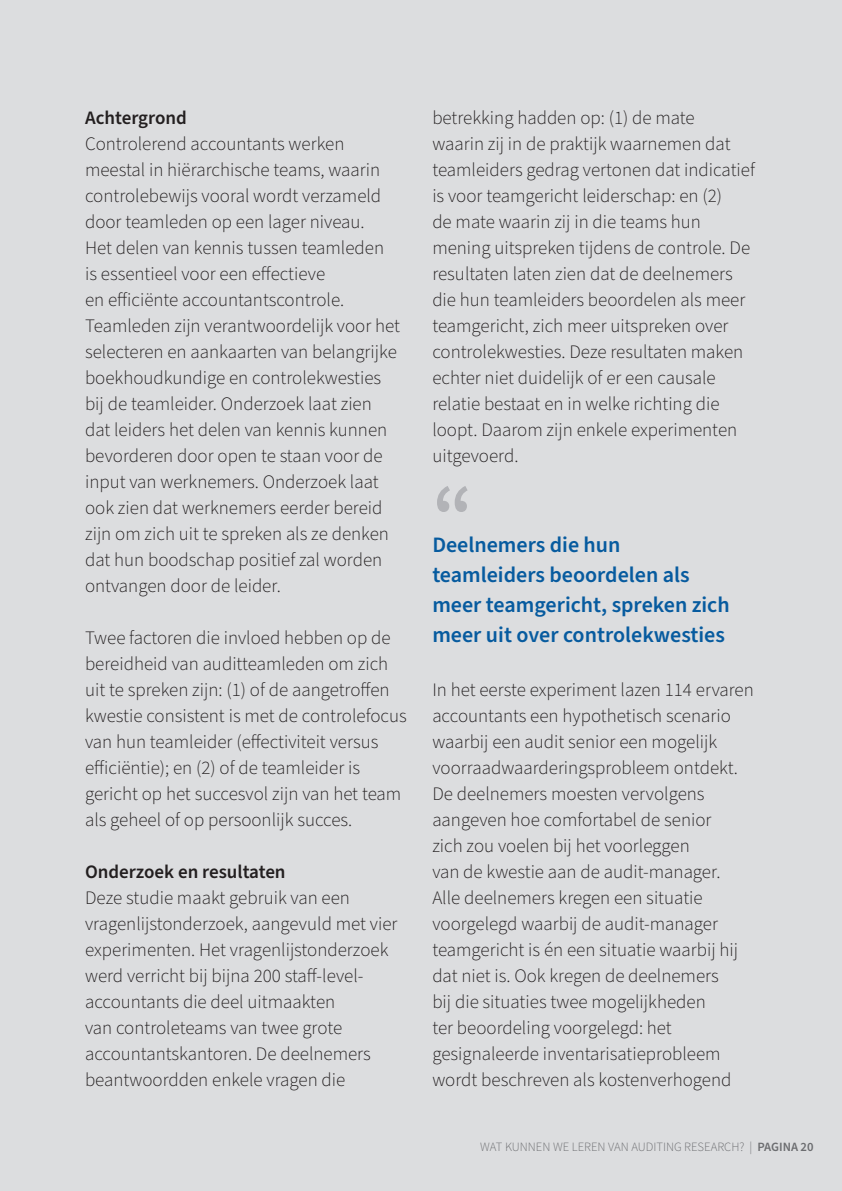
<style>
.page{position:relative;width:842px;height:1191px;background:#dcdddf}
.page>*{position:absolute;margin:0;border:0;box-sizing:border-box;transform-origin:0 0}
.t1{font:600 84px "Source Sans Pro";color:#b2b3b7}
.t2{font:600 22px/30px "Source Sans Pro";color:#075b9f}
.t3{font:300 19px/26px "Source Sans Pro";color:#231f20}
.t4{font:600 19px "Source Sans Pro";color:#231f20}
.t5{font:300 12.6px "Source Sans Pro";color:#6c6d70}
.s1{font-weight:600}
</style>
<div class="page">
<p class="t4" style="left:85px;top:105px;width:103px">Achtergrond</p>
<p class="t3" style="left:85px;top:131px;width:316px">Controlerend accountants werken meestal in hiërarchische teams, waarin controlebewijs vooral wordt verzameld door teamleden op een lager niveau.<br>Het delen van kennis tussen teamleden is essentieel voor een effectieve<br>en efficiënte accountantscontrole.<br>Teamleden zijn verantwoordelijk voor het selecteren en aankaarten van belangrijke boekhoudkundige en controlekwesties bij de teamleider. Onderzoek laat zien dat leiders het delen van kennis kunnen bevorderen door open te staan voor de input van werknemers. Onderzoek laat ook zien dat werknemers eerder bereid zijn om zich uit te spreken als ze denken dat hun boodschap positief zal worden ontvangen door de leider.</p>
<p class="t3" style="left:85px;top:625px;width:323px">Twee factoren die invloed hebben op de bereidheid van auditteamleden om zich uit te spreken zijn: (1) of de aangetroffen kwestie consistent is met de controlefocus van hun teamleider (effectiviteit versus efficiëntie); en (2) of de teamleider is gericht op het succesvol zijn van het team als geheel of op persoonlijk succes.</p>
<p class="t4" style="left:85px;top:859px;width:202px">Onderzoek en resultaten</p>
<p class="t3" style="left:85px;top:885px;width:314px">Deze studie maakt gebruik van een vragenlijstonderzoek, aangevuld met vier experimenten. Het vragenlijstonderzoek werd verricht bij bijna 200 staff-level&shy;accountants die deel uitmaakten<br>van controleteams van twee grote accountantskantoren. De deelnemers beantwoordden enkele vragen die</p>
<p class="t3" style="left:432px;top:105px;width:324px">betrekking hadden op: (1) de mate<br>waarin zij in de praktijk waarnemen dat teamleiders gedrag vertonen dat indicatief is voor teamgericht leiderschap: en (2)<br>de mate waarin zij in die teams hun mening uitspreken tijdens de controle. De resultaten laten zien dat de deelnemers die hun teamleiders beoordelen als meer teamgericht, zich meer uitspreken over controlekwesties. Deze resultaten maken echter niet duidelijk of er een causale relatie bestaat en in welke richting die loopt. Daarom zijn enkele experimenten uitgevoerd.</p>
<h1 class="t1" style="left:432px;top:460px;width:42px">“</h1>
<p class="t2" style="left:432px;top:530px;width:299px">Deelnemers die hun teamleiders beoordelen als meer teamgericht, spreken zich meer uit over controlekwesties</p>
<p class="t3" style="left:432px;top:677px;width:323px">In het eerste experiment lazen 114 ervaren accountants een hypothetisch scenario waarbij een audit senior een mogelijk voorraadwaarderingsprobleem ontdekt.<br>De deelnemers moesten vervolgens aangeven hoe comfortabel de senior<br>zich zou voelen bij het voorleggen<br>van de kwestie aan de audit-manager.<br>Alle deelnemers kregen een situatie voorgelegd waarbij de audit-manager teamgericht is én een situatie waarbij hij dat niet is. Ook kregen de deelnemers<br>bij die situaties twee mogelijkheden<br>ter beoordeling voorgelegd: het gesignaleerde inventarisatieprobleem wordt beschreven als kostenverhogend</p>
<p class="t5" style="left:480px;top:1138px;width:335px">WAT KUNNEN WE LEREN VAN AUDITING RESEARCH? | <span class="s1">PAGINA 20</span></p>
</div>
